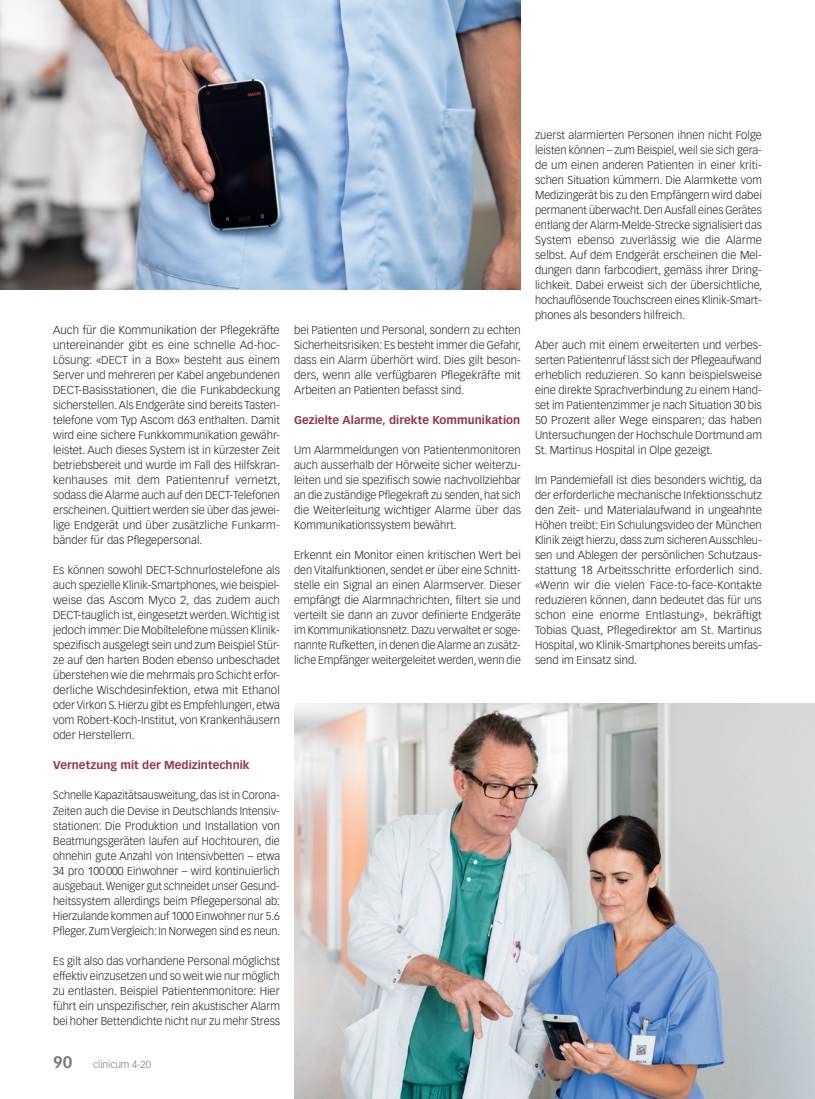
<style>
.page{position:relative;width:815px;height:1099px;background:#fff}
.page>*{position:absolute;margin:0;border:0;box-sizing:border-box;transform-origin:0 0}
.Lauftext{font:300 11.25px/15px "Vectora LT Std";color:#231f20;text-align:justify}
.Lauftext-2{font:300 11.25px/15px "Vectora LT Std";color:#231f20;text-align:justify;scale:.96 1}
.ZT_MM{font:700 11.25px "Vectora LT Std";letter-spacing:.005em;color:#983249}
.t1{font:300 10px "Vectora LT Std";color:#76787b}
.s1{font-weight:700;font-size:16.25px}
</style>
<div class="page">
<img style="left:294px;top:703px;width:521px;height:395px">
<img style="left:0;top:0;width:521px;height:289px">
<p class="Lauftext" style="left:53px;top:323px;width:229px">Auch für die Kommunikation der Pflegekräfte untereinander gibt es eine schnelle Ad-hoc-Lösung: «DECT in a Box» besteht aus einem Server und mehreren per Kabel angebundenen DECT-Basisstationen, die die Funkabdeckung sicherstellen. Als Endgeräte sind bereits Tasten&shy;telefone vom Typ Ascom d63 enthalten. Damit wird eine sichere Funkkommunikation gewähr&shy;leistet. Auch dieses System ist in kürzester Zeit betriebsbereit und wurde im Fall des Hilfskran&shy;kenhauses mit dem Patientenruf vernetzt, sodass die Alarme auch auf den DECT-Telefonen erscheinen. Quittiert werden sie über das jewei&shy;lige Endgerät und über zusätzliche Funkarm&shy;bänder für das Pflegepersonal.</p>
<p class="Lauftext" style="left:53px;top:563px;width:228px">Es können sowohl DECT-Schnurlostelefone als auch spezielle Klinik-Smartphones, wie beispiel&shy;weise das Ascom Myco 2, das zudem auch DECT-tauglich ist, eingesetzt werden. Wichtig ist jedoch immer: Die Mobiltelefone müssen Klinik&shy;spezifisch ausgelegt sein und zum Beispiel Stür&shy;ze auf den harten Boden ebenso unbeschadet überstehen wie die mehrmals pro Schicht erfor&shy;derliche Wischdesinfektion, etwa mit Ethanol oder Virkon S. Hierzu gibt es Empfehlungen, etwa vom Robert-Koch-Institut, von Krankenhäusern oder Herstellern.</p>
<p class="ZT_MM" style="left:53px;top:758px;width:198px">Vernetzung mit der Medizintechnik</p>
<p class="Lauftext-2" style="left:53px;top:788px;width:238px">Schnelle Kapazitätsausweitung, das ist in Corona-Zeiten auch die Devise in Deutschlands Intensiv&shy;stationen: Die Produktion und Installation von Beatmungsgeräten laufen auf Hochtouren, die ohnehin gute Anzahl von Intensivbetten – etwa 34 pro 100000 Einwohner – wird kontinuierlich ausgebaut. Weniger gut schneidet unser Gesund&shy;heitssystem allerdings beim Pflegepersonal ab:<br>Hierzulande kommen auf 1000 Einwohner nur 5.6<br>Pfleger. Zum Vergleich: In Norwegen sind es neun.</p>
<p class="Lauftext" style="left:53px;top:953px;width:228px">Es gilt also das vorhandene Personal möglichst effektiv einzusetzen und so weit wie nur möglich zu entlasten. Beispiel Patientenmonitore: Hier führt ein unspezifischer, rein akustischer Alarm bei hoher Bettendichte nicht nur zu mehr Stress</p>
<p class="t1" style="left:53px;top:1058px;width:99px"><span class="s1">90</span> clinicum 4-20</p>
<p class="Lauftext" style="left:294px;top:323px;width:229px">bei Patienten und Personal, sondern zu echten Sicherheitsrisiken: Es besteht immer die Gefahr, dass ein Alarm überhört wird. Dies gilt beson&shy;ders, wenn alle verfügbaren Pflegekräfte mit Arbeiten an Patienten befasst sind.</p>
<p class="ZT_MM" style="left:294px;top:413px;width:228px">Gezielte Alarme, direkte Kommunikation</p>
<p class="Lauftext" style="left:294px;top:443px;width:228px">Um Alarmmeldungen von Patientenmonitoren auch ausserhalb der Hörweite sicher weiterzu&shy;leiten und sie spezifisch sowie nachvollziehbar an die zuständige Pflegekraft zu senden, hat sich die Weiterleitung wichtiger Alarme über das Kommunikationssystem bewährt.</p>
<p class="Lauftext" style="left:294px;top:548px;width:228px">Erkennt ein Monitor einen kritischen Wert bei den Vitalfunktionen, sendet er über eine Schnitt&shy;stelle ein Signal an einen Alarmserver. Dieser empfängt die Alarmnachrichten, filtert sie und verteilt sie dann an zuvor definierte Endgeräte im Kommunikationsnetz. Dazu verwaltet er soge&shy;nannte Rufketten, in denen die Alarme an zusätz&shy;liche Empfänger weitergeleitet werden, wenn die</p>
<p class="Lauftext" style="left:535px;top:128px;width:229px">zuerst alarmierten Personen ihnen nicht Folge leisten können – zum Beispiel, weil sie sich gera&shy;de um einen anderen Patienten in einer kriti&shy;schen Situation kümmern. Die Alarmkette vom Medizingerät bis zu den Empfängern wird dabei permanent überwacht. Den Ausfall eines Gerätes entlang der Alarm-Melde-Strecke signalisiert das System ebenso zuverlässig wie die Alarme selbst. Auf dem Endgerät erscheinen die Mel&shy;dungen dann farbcodiert, gemäss ihrer Dring&shy;lichkeit. Dabei erweist sich der übersichtliche, hochauflösende Touchscreen eines Klinik-Smart&shy;phones als besonders hilfreich.</p>
<p class="Lauftext" style="left:535px;top:338px;width:228px">Aber auch mit einem erweiterten und verbes&shy;serten Patientenruf lässt sich der Pflegeaufwand erheblich reduzieren. So kann beispielsweise eine direkte Sprachverbindung zu einem Hand&shy;set im Patientenzimmer je nach Situation 30 bis 50 Prozent aller Wege einsparen; das haben Untersuchungen der Hochschule Dortmund am St. Martinus Hospital in Olpe gezeigt.</p>
<p class="Lauftext" style="left:535px;top:473px;width:229px">Im Pandemiefall ist dies besonders wichtig, da der erforderliche mechanische Infektionsschutz den Zeit- und Materialaufwand in ungeahnte Höhen treibt: Ein Schulungsvideo der München Klinik zeigt hierzu, dass zum sicheren Ausschleu&shy;sen und Ablegen der persönlichen Schutzaus&shy;stattung 18 Arbeitsschritte erforderlich sind. «Wenn wir die vielen Face-to-face-Kontakte reduzieren können, dann bedeutet das für uns schon eine enorme Entlastung», bekräftigt Tobias Quast, Pflegedirektor am St. Martinus Hospital, wo Klinik-Smartphones bereits umfas&shy;send im Einsatz sind.</p>
</div>
